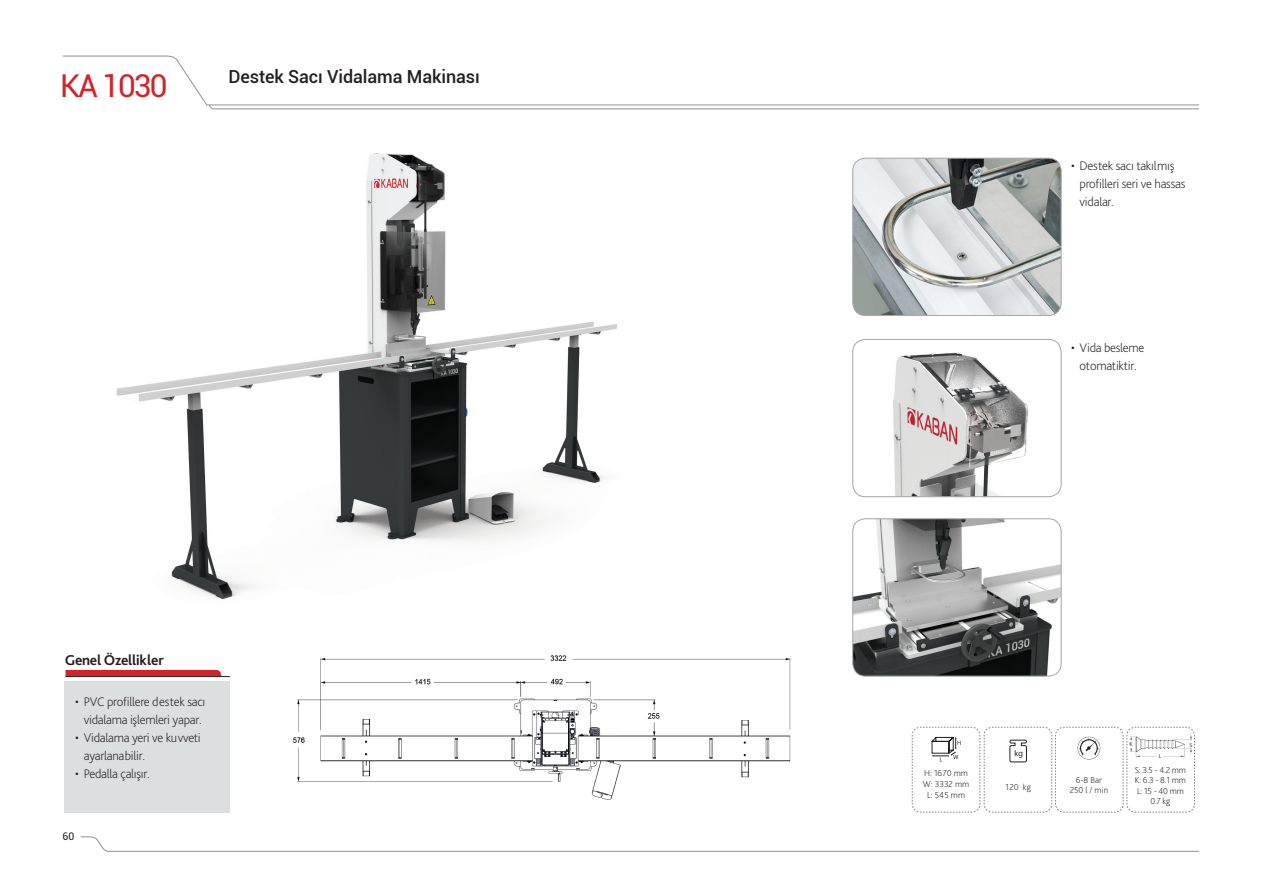
<style>
.page{position:relative;width:1263px;height:893px;background:#fff}
.page>*{position:absolute;margin:0;border:0;box-sizing:border-box;transform-origin:0 0}
.t1{font:31.5px "Roboto";letter-spacing:-.06em;color:#d1232a}
.t2{font:500 18px "Roboto";letter-spacing:-.005em;color:#231f20}
.t3{font:700 15px "Bliss Pro";letter-spacing:-.02em;color:#231f20}
.t4{font:200 13.05px/18px "Bliss Pro";letter-spacing:-.02em;color:#231f20}
.t5{font:10.5px "Roboto";color:#231f20}
.t6{font:200 9px/10.8px "Bliss Pro";color:#231f20;text-align:center}
.t7{font:200 9px/10.5px "Bliss Pro";letter-spacing:-.02em;color:#231f20;text-align:center}
.t8{font:300 6px "Bliss Pro";color:#231f20}
</style>
<div class="page">
<svg style="left:209px;top:106px;width:990px;height:4px"></svg>
<svg style="left:62px;top:55px;width:1138px;height:51px"></svg>
<svg style="left:80px;top:836px;width:1120px;height:16px"></svg>
<img style="left:853px;top:158px;width:208px;height:158px">
<div style="left:852px;top:158px;width:209px;height:158px;border:1px solid #a8a9ad;border-radius:13px"></div>
<img style="left:853px;top:339px;width:208px;height:158px">
<div style="left:852px;top:339px;width:209px;height:158px;border:1px solid #a8a9ad;border-radius:13px"></div>
<img style="left:853px;top:519px;width:208px;height:157px">
<div style="left:852px;top:518px;width:209px;height:158px;border:1px solid #a8a9ad;border-radius:13px"></div>
<svg style="left:911px;top:726px;width:284px;height:87px"></svg>
<div style="left:65px;top:681px;width:165px;height:131px;background:#dddee0"></div>
<svg style="left:66px;top:670px;width:156px;height:6px"></svg>
<hr style="left:66px;top:676px;width:164px;height:1px;background:#231f20">
<img style="left:116px;top:153px;width:501px;height:447px">
<img style="left:293px;top:655px;width:498px;height:145px">
<h1 class="t1" style="left:60px;top:64px;width:109px">KA 1030</h1>
<h2 class="t2" style="left:229px;top:64px;width:253px">Destek Sacı Vidalama Makinası</h2>
<p class="t3" style="left:65px;top:651px;width:100px">Genel Özellikler</p>
<p class="t4" style="left:75px;top:692px;width:132px;text-align:center">• PVC profillere destek sacı vidalama işlemleri yapar.</p>
<p class="t4" style="left:84px;top:728px;width:119px;text-indent:-9px">• Vidalama yeri ve kuvveti ayarlanabilir.</p>
<p class="t4" style="left:75px;top:764px;width:76px">• Pedalla çalışır.</p>
<p class="t5" style="left:63px;top:829px;width:13px">60</p>
<p class="t4" style="left:1080px;top:157px;width:107px;text-indent:-9px">• Destek sacı takılmış profilleri seri ve hassas vidalar.</p>
<p class="t4" style="left:1071px;top:338px;width:75px;text-align:center">• Vida besleme otomatiktir.</p>
<p class="t6" style="left:923px;top:767px;width:48px">H: 1670 mm<br>W: 3332 mm<br>L: 545 mm</p>
<p class="t6" style="left:1005px;top:781px;width:27px">120 kg</p>
<p class="t8" style="left:1129px;top:741px;width:5px">K</p>
<p class="t8" style="left:1189px;top:741px;width:4px">S</p>
<p class="t8" style="left:1159px;top:752px;width:4px">L</p>
<p class="t6" style="left:1070px;top:774px;width:40px">6-8 Bar<br>250 l / min</p>
<p class="t7" style="left:1135px;top:764px;width:53px">S: 3.5 - 4.2 mm<br>K: 6.3 - 8.1 mm<br>L: 15 - 40 mm<br>0.7 kg</p>
</div>
